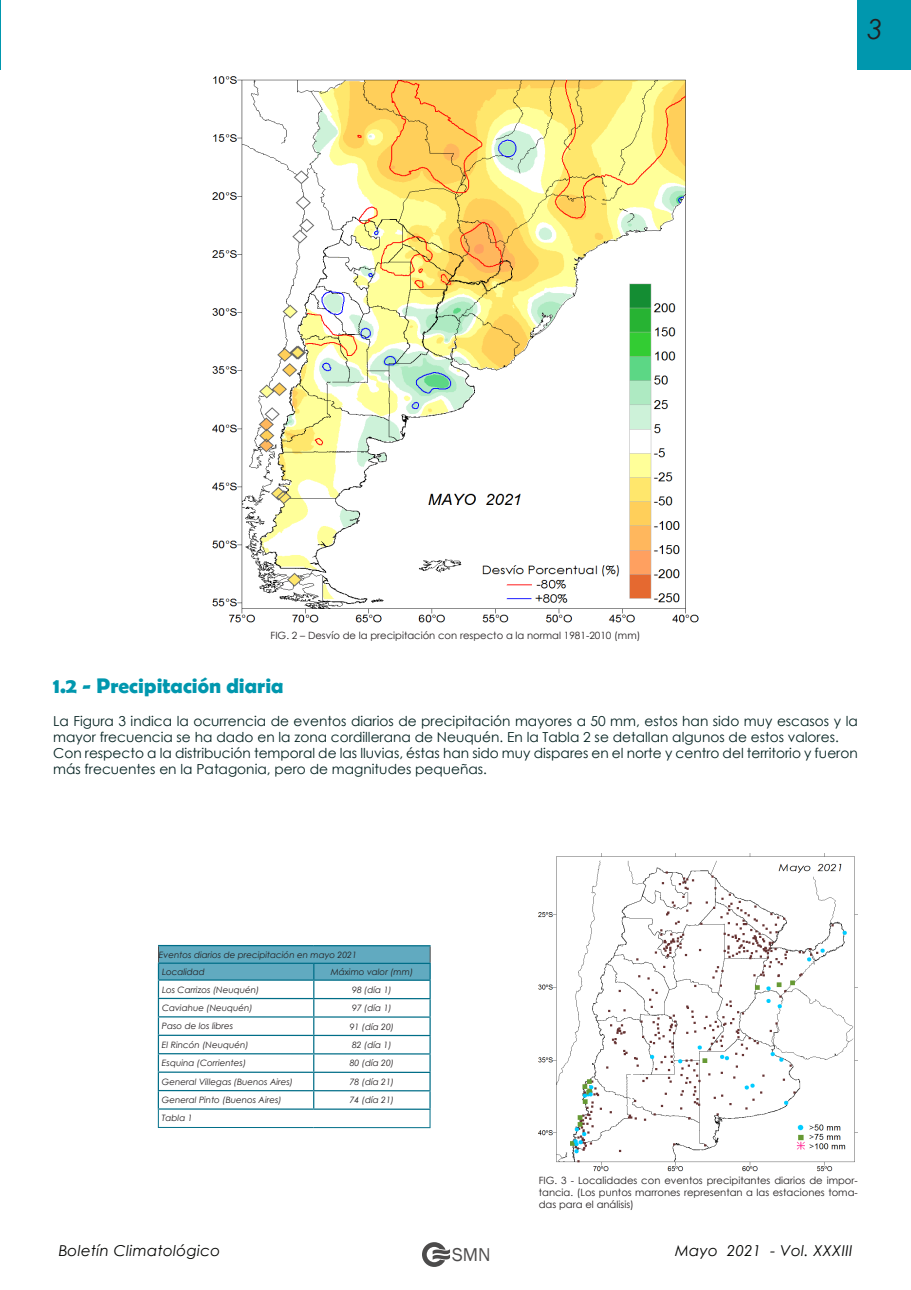
<style>
.page{position:relative;width:911px;height:1290px;background:#fff}
.page>*{position:absolute;margin:0;border:0;box-sizing:border-box;transform-origin:0 0}
.t1{font:italic 27.5px "Century Gothic";color:#231f20}
.t2{font:700 21.25px "Berlin Sans FB Demi";color:#0097ae}
.t3{font:19.12px "Franklin Gothic";color:#4c4b4b}
.t4{font:italic 15px "Century Gothic";letter-spacing:.02em;color:#040503}
.t5{font:13.75px/16.2px "Century Gothic";color:#052322}
.t6{font:10px/12px "Century Gothic";color:#231f20;text-align:justify}
.t7{font:italic 8.75px "Century Gothic";color:#231f20}
</style>
<div class="page">
<hr style="left:0;top:0;width:1px;height:70px;background:#0097ae">
<div style="left:857px;top:0;width:54px;height:70px;background:#0097ae"></div>
<svg style="left:422px;top:1242px;width:28px;height:25px"></svg>
<img style="left:213px;top:76px;width:485px;height:547px">
<svg style="left:158px;top:945px;width:273px;height:182px"></svg>
<hr style="left:158px;top:1127px;width:156px;height:1px;background:#006e88">
<hr style="left:314px;top:1127px;width:116px;height:1px;background:#006e88">
<img style="left:539px;top:854px;width:318px;height:318px">
<h1 class="t1" style="left:867px;top:10px;width:17px">3</h1>
<p class="t6" style="left:270px;top:629px;width:371px">FIG. 2 – Desvío de la precipitación con respecto a la normal 1981-2010 (mm)</p>
<p class="t2" style="left:53px;top:673px;width:232px">1.2 - Precipitación diaria</p>
<p class="t5" style="left:53px;top:712px;width:806px">La Figura 3 indica la ocurrencia de eventos diarios de precipitación mayores a 50 mm, estos han sido muy escasos y la mayor frecuencia se ha dado en la zona cordillerana de Neuquén. En la Tabla 2 se detallan algunos de estos valores.</p>
<p class="t5" style="left:53px;top:745px;width:806px">Con respecto a la distribución temporal de las lluvias, éstas han sido muy dispares en el norte y centro del territorio y fueron más frecuentes en la Patagonia, pero de magnitudes pequeñas.</p>
<p class="t7" style="left:159px;top:948px;width:199px">Eventos diarios de precipitación en mayo 2021</p>
<p class="t7" style="left:162px;top:965px;width:44px">Localidad</p>
<p class="t7" style="left:331px;top:966px;width:84px">Máximo valor (mm)</p>
<p class="t7" style="left:162px;top:983px;width:99px">Los Carrizos (Neuquén)</p>
<p class="t7" style="left:352px;top:983px;width:41px">98 (día 1)</p>
<p class="t7" style="left:162px;top:1002px;width:92px">Caviahue (Neuquén)</p>
<p class="t7" style="left:352px;top:1002px;width:41px">97 (día 1)</p>
<p class="t7" style="left:162px;top:1020px;width:73px">Paso de los libres</p>
<p class="t7" style="left:350px;top:1020px;width:46px">91 (día 20)</p>
<p class="t7" style="left:162px;top:1038px;width:88px">El Rincón (Neuquén)</p>
<p class="t7" style="left:352px;top:1039px;width:41px">82 (día 1)</p>
<p class="t7" style="left:162px;top:1057px;width:86px">Esquina (Corrientes)</p>
<p class="t7" style="left:350px;top:1057px;width:46px">80 (día 20)</p>
<p class="t7" style="left:162px;top:1075px;width:133px">General Villegas (Buenos Aires)</p>
<p class="t7" style="left:350px;top:1075px;width:46px">78 (día 21)</p>
<p class="t7" style="left:162px;top:1094px;width:121px">General Pinto (Buenos Aires)</p>
<p class="t7" style="left:350px;top:1094px;width:46px">74 (día 21)</p>
<p class="t7" style="left:162px;top:1111px;width:32px">Tabla 1</p>
<p class="t6" style="left:539px;top:1174px;width:320px">FIG. 3 - Localidades con eventos precipitantes diarios de impor&shy;tancia. (Los puntos marrones representan a las estaciones toma&shy;das para el análisis)</p>
<p class="t4" style="left:59px;top:1240px;width:163px">Boletín Climatológico</p>
<p class="t4" style="left:675px;top:1240px;width:44px">Mayo</p>
<h3 class="t3" style="left:452px;top:1242px;width:40px">SMN</h3>
<p class="t4" style="left:727px;top:1240px;width:127px">2021 - Vol. XXXIII</p>
</div>
